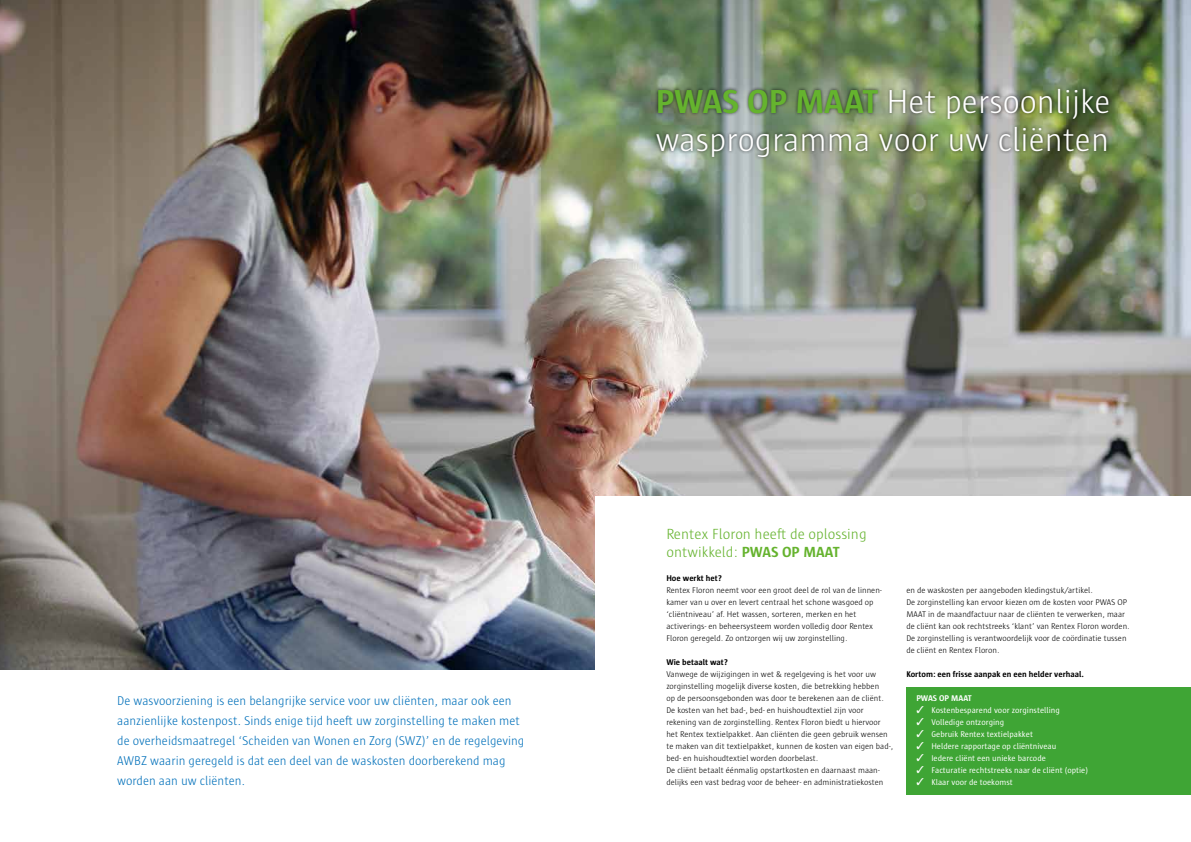
<style>
.page{position:relative;width:1191px;height:842px;background:#fff}
.page>*{position:absolute;margin:0;border:0;box-sizing:border-box;transform-origin:0 0}
.t1{font:300 34px/38px "Sun";color:#fff}
.t2{font:300 15px/18px "Sun";color:#65b32e}
.t3{font:300 13px/20px "Sun";color:#0070ba}
.t4{font:300 8.5px/12px "Sun";color:#000}
.t5{font:8.5px "Sun";color:#fff}
.t6{font:700 8.5px "Sun";color:#000}
.t7{font:700 8.5px "Sun";color:#fff}
.s1{font-weight:700;color:#65b32e}
.s2{font-weight:700}
</style>
<div class="page">
<img style="left:0;top:0;width:1191px;height:669px">
<div style="left:595px;top:496px;width:596px;height:176px;background:#fff"></div>
<div style="left:906px;top:687px;width:285px;height:107px;background:#3fa535"></div>
<div style="left:653px;top:85px;width:458px;height:75px;background:#000;opacity:.69"></div>
<h1 class="t1" style="left:656px;top:83px;width:456px"><span class="s1">PWAS OP MAAT</span> Het persoonlijke wasprogramma voor uw cliënten</h1>
<p class="t3" style="left:117px;top:691px;width:409px">De wasvoorziening is een belangrijke service voor uw cliënten, maar ook een aanzienlijke kostenpost. Sinds enige tijd heeft uw zorginstelling te maken met de overheidsmaatregel ‘Scheiden van Wonen en Zorg (SWZ)’ en de regelgeving AWBZ waarin geregeld is dat een deel van de waskosten doorberekend mag worden aan uw cliënten.</p>
<h2 class="t2" style="left:666px;top:525px;width:202px">Rentex Floron heeft de oplossing ontwikkeld: <span class="s2">PWAS OP MAAT</span></h2>
<p class="t6" style="left:666px;top:574px;width:57px">Hoe werkt het?</p>
<p class="t4" style="left:666px;top:584px;width:217px">Rentex Floron neemt voor een groot deel de rol van de linnen&shy;kamer van u over en levert centraal het schone wasgoed op ‘cliëntniveau’ af. Het wassen, sorteren, merken en het activerings- en beheersysteem worden volledig door Rentex Floron geregeld. Zo ontzorgen wij uw zorginstelling.</p>
<p class="t6" style="left:666px;top:658px;width:63px">Wie betaalt wat?</p>
<p class="t4" style="left:666px;top:668px;width:228px">Vanwege de wijzigingen in wet &amp; regelgeving is het voor uw zorginstelling mogelijk diverse kosten, die betrekking hebben<br>op de persoonsgebonden was door te berekenen aan de cliënt.<br>De kosten van het bad-, bed- en huishoudtextiel zijn voor rekening van de zorginstelling. Rentex Floron biedt u hiervoor het Rentex textielpakket. Aan cliënten die geen gebruik wensen te maken van dit textielpakket, kunnen de kosten van eigen bad-, bed- en huishoudtextiel worden doorbelast.<br>De cliënt betaalt éénmalig opstartkosten en daarnaast maan&shy;delijks een vast bedrag voor de beheer- en administratiekosten</p>
<p class="t4" style="left:906px;top:584px;width:225px">en de waskosten per aangeboden kledingstuk/artikel.<br>De zorginstelling kan ervoor kiezen om de kosten voor PWAS OP MAAT in de maandfactuur naar de cliënten te verwerken, maar de cliënt kan ook rechtstreeks ‘klant’ van Rentex Floron worden.<br>De zorginstelling is verantwoordelijk voor de coördinatie tussen de cliënt en Rentex Floron.</p>
<p class="t6" style="left:906px;top:670px;width:179px">Kortom: een frisse aanpak en een helder verhaal.</p>
<p class="t7" style="left:916px;top:694px;width:57px">PWAS OP MAAT</p>
<p class="t5" style="left:916px;top:706px;width:145px">✓ Kostenbesparend voor zorginstelling</p>
<p class="t5" style="left:916px;top:718px;width:89px">✓ Volledige ontzorging</p>
<p class="t5" style="left:916px;top:730px;width:118px">✓ Gebruik Rentex textielpakket</p>
<p class="t5" style="left:916px;top:742px;width:142px">✓ Heldere rapportage op cliëntniveau</p>
<p class="t5" style="left:916px;top:754px;width:131px">✓ Iedere cliënt een unieke barcode</p>
<p class="t5" style="left:916px;top:766px;width:173px">✓ Facturatie rechtstreeks naar de cliënt (optie)</p>
<p class="t5" style="left:916px;top:778px;width:98px">✓ Klaar voor de toekomst</p>
</div>
